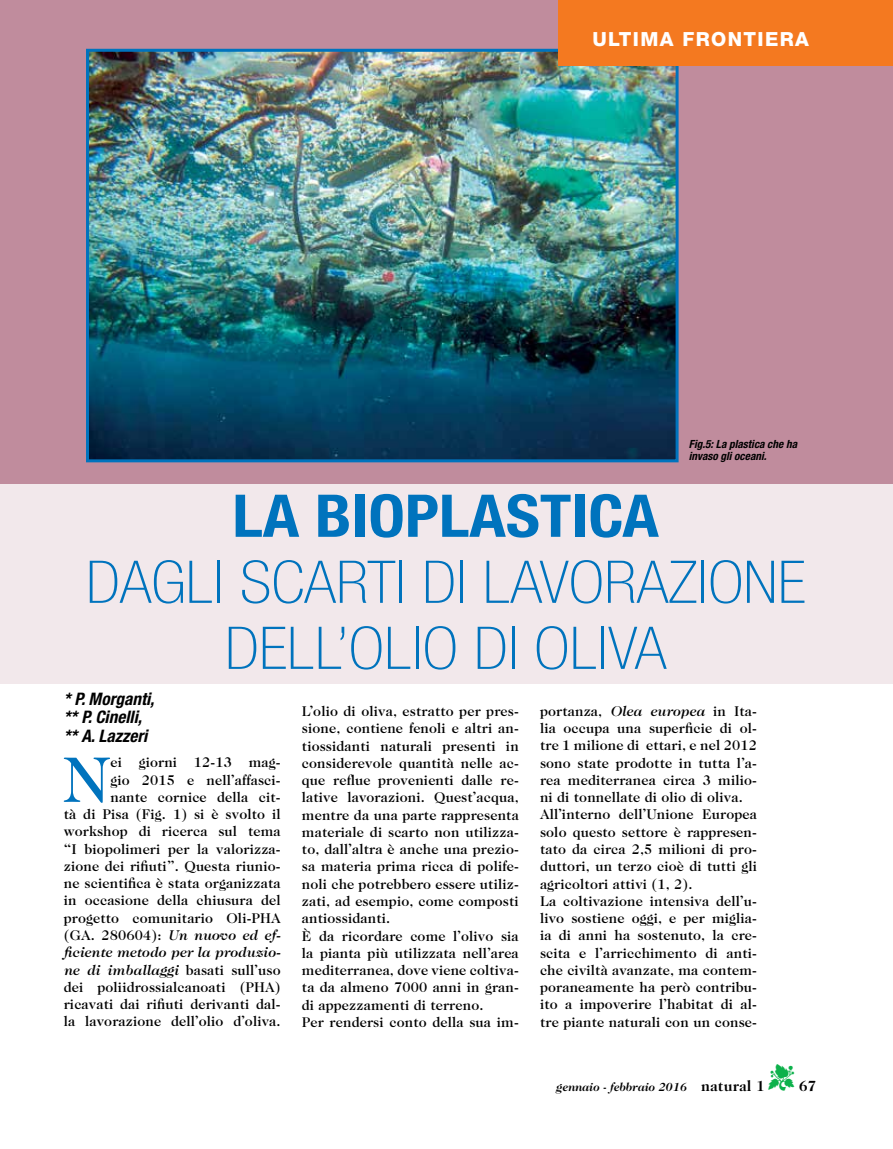
<style>
.page{position:relative;width:893px;height:1149px;background:#fff}
.page>*{position:absolute;margin:0;border:0;box-sizing:border-box;transform-origin:0 0}
.t1{font:500 64.95px "Caslon Two Twenty Four";color:#0073bd}
.t2{font:100 condensed 58.95px/66px "Helvetica Neue LT Std";color:#0073bd;text-align:center;scale:1.11 1}
.t3{font:700 condensed 58.95px "Helvetica Neue LT Std";color:#0073bd;scale:1.11 1}
.t4{font:800 19.5px "Helvetica Neue LT Std";letter-spacing:.07em;color:#fff}
.t5{font:italic 700 condensed 17.25px/18.8px "Helvetica Neue LT Std";color:#000}
.t6{font:700 15px "Caslon 224 IT Cby BT";color:#000}
.t7{font:500 14.25px/17.2px "Caslon Two Twenty Four";letter-spacing:.01em;color:#000}
.t8{font:italic 700 12px "Caslon 224 IT Cby BT";color:#000}
.t9{font:italic 700 condensed 11.25px/12px "Helvetica Neue";color:#000}
.s1{font-style:italic}
.s2{color:#0db14b}
.s3{font-style:normal;font-size:15px}
</style>
<div class="page">
<div style="left:0;top:0;width:893px;height:682px;background:#c08c9d"></div>
<div style="left:0;top:484px;width:893px;height:201px;background:#f2e8eb"></div>
<img style="left:90px;top:53px;width:585px;height:405px">
<div style="left:86px;top:49px;width:593px;height:413px;border:3px solid #0073bd"></div>
<div style="left:558px;top:0;width:335px;height:66px;background:#f47920"></div>
<h3 class="t4" style="left:592px;top:27px;width:218px">ULTIMA FRONTIERA</h3>
<p class="t9" style="left:689px;top:438px;width:110px">Fig.5: La plastica che ha invaso gli oceani.</p>
<h2 class="t3" style="left:232px;top:480px;width:386px">LA BIOPLASTICA</h2>
<h2 class="t2" style="left:86px;top:548px;width:650px">DAGLI SCARTI DI LAVORAZIONE<br>DELL’OLIO DI OLIVA</h2>
<p class="t5" style="left:64px;top:689px;width:92px">* P. Morganti, ** P. Cinelli, ** A. Lazzeri</p>
<p class="t7" style="left:64px;top:753px;width:218px;text-align:right">ei giorni 12-13 mag-<br>gio 2015 e nell’affasci-<br>nante cornice della cit-<br>tà di Pisa (Fig. 1) si è svolto il workshop di ricerca sul tema “I biopolimeri per la valorizza&shy;zione dei rifiuti”. Questa riunio&shy;ne scientifica è stata organizzata in occasione della chiusura del progetto comunitario Oli-PHA (GA. 280604): <span class="s1">Un nuovo ed ef&shy;ficiente metodo per la produzio&shy;ne di imballaggi</span> basati sull’uso dei poliidrossialcanoati (PHA) ricavati dai rifiuti derivanti dal&shy;la lavorazione dell’olio d’oliva.</p>
<h1 class="t1" style="left:64px;top:741px;width:47px">N</h1>
<p class="t7" style="left:302px;top:702px;width:218px">L’olio di oliva, estratto per pres&shy;sione, contiene fenoli e altri an&shy;tiossidanti naturali presenti in considerevole quantità nelle ac&shy;que reflue provenienti dalle re&shy;lative lavorazioni. Quest’acqua, mentre da una parte rappresenta materiale di scarto non utilizza&shy;to, dall’altra è anche una prezio&shy;sa materia prima ricca di polife&shy;noli che potrebbero essere utiliz&shy;zati, ad esempio, come composti antiossidanti.<br>È da ricordare come l’olivo sia la pianta più utilizzata nell’area mediterranea, dove viene coltiva&shy;ta da almeno 7000 anni in gran&shy;di appezzamenti di terreno.<br>Per rendersi conto della sua im-</p>
<p class="t7" style="left:540px;top:702px;width:218px">portanza, <span class="s1">Olea europea</span> in Ita&shy;lia occupa una superficie di ol&shy;tre 1 milione di ettari, e nel 2012 sono state prodotte in tutta l’a&shy;rea mediterranea circa 3 milio&shy;ni di tonnellate di olio di oliva.<br>All’interno dell’Unione Europea solo questo settore è rappresen&shy;tato da circa 2,5 milioni di pro&shy;duttori, un terzo cioè di tutti gli agricoltori attivi (1, 2).<br>La coltivazione intensiva dell’u&shy;livo sostiene oggi, e per miglia&shy;ia di anni ha sostenuto, la cre&shy;scita e l’arricchimento di anti&shy;che civiltà avanzate, ma contem&shy;poraneamente ha però contribu&shy;ito a impoverire l’habitat di al&shy;tre piante naturali con un conse-</p>
<p class="t6" style="left:768px;top:1076px;width:49px"><span class="s2">▼</span> 67</p>
<p class="t8" style="left:557px;top:1079px;width:210px">gennaio - febbraio 2016 <span class="s3">natural 1</span></p>
</div>
